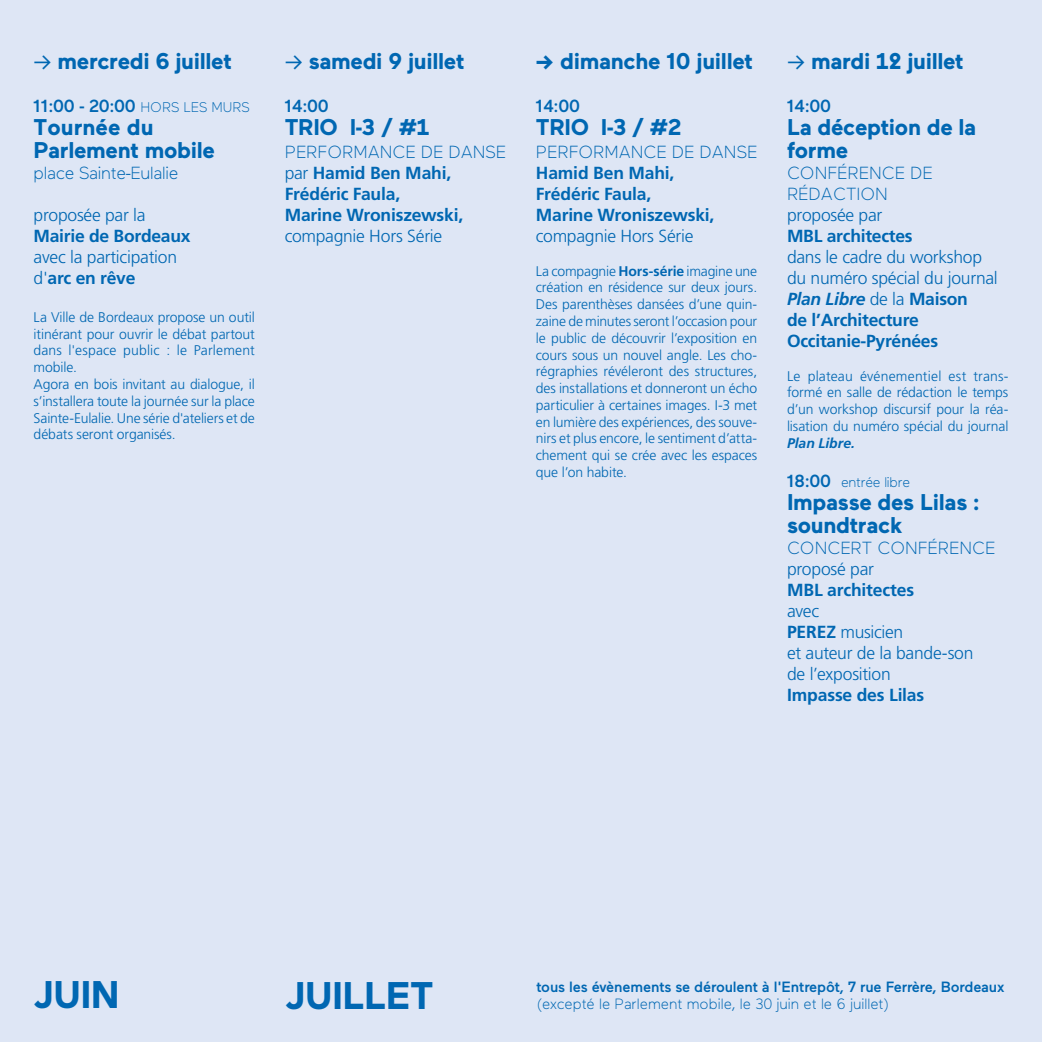
<style>
.page{position:relative;width:1042px;height:1042px;background:#dee6f5}
.page>*{position:absolute;margin:0;border:0;box-sizing:border-box;transform-origin:0 0}
.t1{font:700 38.5px "Maax";letter-spacing:-.015em;color:#0067b2}
.t2{font:700 22.75px/22.8px "Maax";letter-spacing:-.015em;color:#0067b2}
.t3{font:300 17.5px/21px "Frutiger LT Std";letter-spacing:-.015em;color:#0067b2}
.t4{font:700 17.5px/21px "Frutiger LT Std";letter-spacing:-.01em;color:#0067b2}
.t5{font:300 17.5px/21px "Maax";color:#0067b2}
.t6{font:500 17.5px "Maax";color:#0067b2}
.t7{font:500 14.88px "Maax";letter-spacing:-.01em;color:#0067b2}
.t8{font:300 14.88px "Maax";color:#0067b2}
.t9{font:300 14px/16.8px "Frutiger LT Std";letter-spacing:-.005em;color:#0067b2;text-align:justify}
.t10{font:300 14px "Maax";letter-spacing:-.015em;color:#0067b2}
.t11{font:italic 700 14px "Frutiger LT Std";color:#0067b2}
.s1{font-weight:400}
.s2{font-weight:300;font-size:14px}
.s3{font-weight:700}
.s4{font-weight:300}
.s5{font-weight:700;font-style:italic}
.s6{font-weight:500;font-size:17.5px}
</style>
<div class="page">
<h2 class="t2" style="left:34px;top:47px;width:200px"><span class="s1">→</span> mercredi 6 juillet</h2>
<p class="t6" style="left:34px;top:94px;width:218px">11:00 - 20:00 <span class="s2">HORS LES MURS</span></p>
<h2 class="t2" style="left:34px;top:114px;width:183px">Tournée du<br>Parlement mobile</h2>
<p class="t5" style="left:34px;top:161px;width:146px">place Sainte-Eulalie</p>
<p class="t3" style="left:34px;top:205px;width:114px">proposée par la</p>
<p class="t4" style="left:34px;top:225px;width:158px">Mairie de Bordeaux</p>
<p class="t3" style="left:34px;top:247px;width:145px">avec la participation d'<span class="s3">arc en rêve</span></p>
<p class="t9" style="left:34px;top:309px;width:223px;text-align:left">La Ville de Bordeaux propose un outil itinérant pour ouvrir le débat partout dans l'espace public : le Parlement mobile.<br>Agora en bois invitant au dialogue, il s’installera toute la journée sur la place Sainte-Eulalie. Une série d'ateliers et de débats seront organisés.</p>
<h2 class="t2" style="left:285px;top:47px;width:181px"><span class="s1">→</span> samedi 9 juillet</h2>
<p class="t6" style="left:285px;top:94px;width:46px">14:00</p>
<h2 class="t2" style="left:285px;top:114px;width:146px">TRIO I-3 / #1</h2>
<p class="t5" style="left:285px;top:140px;width:223px">PERFORMANCE DE DANSE</p>
<p class="t4" style="left:285px;top:162px;width:180px"><span class="s4">par</span> Hamid Ben Mahi,<br>Frédéric Faula,<br>Marine Wroniszewski,</p>
<p class="t3" style="left:285px;top:226px;width:159px">compagnie Hors Série</p>
<h2 class="t2" style="left:536px;top:47px;width:219px">→ dimanche 10 juillet</h2>
<p class="t6" style="left:536px;top:94px;width:46px">14:00</p>
<h2 class="t2" style="left:536px;top:114px;width:147px">TRIO I-3 / #2</h2>
<p class="t5" style="left:536px;top:140px;width:223px">PERFORMANCE DE DANSE</p>
<p class="t4" style="left:536px;top:162px;width:180px">Hamid Ben Mahi,<br>Frédéric Faula,<br>Marine Wroniszewski,</p>
<p class="t3" style="left:536px;top:226px;width:159px">compagnie Hors Série</p>
<p class="t9" style="left:536px;top:262px;width:223px">La compagnie <span class="s3">Hors-série</span> imagine une création en résidence sur deux jours.<br>Des parenthèses dansées d’une quin&shy;zaine de minutes seront l’occasion pour le public de découvrir l’exposition en cours sous un nouvel angle. Les cho&shy;régraphies révéleront des structures, des installations et donneront un écho particulier à certaines images. I-3 met en lumière des expériences, des souve&shy;nirs et plus encore, le sentiment d’atta&shy;chement qui se crée avec les espaces que l’on habite.</p>
<h2 class="t2" style="left:787px;top:47px;width:178px"><span class="s1">→</span> mardi 12 juillet</h2>
<p class="t6" style="left:787px;top:94px;width:46px">14:00</p>
<h2 class="t2" style="left:787px;top:114px;width:191px">La déception de la forme</h2>
<p class="t5" style="left:787px;top:161px;width:147px">CONFÉRENCE DE<br>RÉDACTION</p>
<p class="t3" style="left:787px;top:205px;width:97px">proposée par</p>
<p class="t4" style="left:787px;top:225px;width:127px">MBL architectes</p>
<p class="t3" style="left:787px;top:247px;width:212px">dans le cadre du workshop du numéro spécial du journal<br><span class="s5">Plan Libre</span> de la <span class="s3">Maison<br>de l’Architecture<br>Occitanie-Pyrénées</span></p>
<p class="t9" style="left:787px;top:367px;width:223px">Le plateau événementiel est trans&shy;formé en salle de rédaction le temps d’un workshop discursif pour la réa&shy;lisation du numéro spécial du journal</p>
<p class="t11" style="left:787px;top:435px;width:70px">Plan Libre.</p>
<p class="t10" style="left:787px;top:473px;width:125px"><span class="s6">18:00</span> entrée libre</p>
<h2 class="t2" style="left:787px;top:489px;width:194px">Impasse des Lilas : soundtrack</h2>
<p class="t5" style="left:787px;top:536px;width:210px">CONCERT CONFÉRENCE</p>
<p class="t3" style="left:787px;top:558px;width:88px">proposé par</p>
<p class="t4" style="left:787px;top:579px;width:129px">MBL architectes</p>
<p class="t3" style="left:787px;top:600px;width:188px">avec<br><span class="s3">PEREZ</span> musicien<br>et auteur de la bande-son de l’exposition</p>
<p class="t4" style="left:787px;top:684px;width:139px">Impasse des Lilas</p>
<h1 class="t1" style="left:34px;top:966px;width:88px">JUIN</h1>
<h1 class="t1" style="left:285px;top:967px;width:150px">JUILLET</h1>
<p class="t7" style="left:536px;top:976px;width:469px">tous les évènements se déroulent à l'Entrepôt, 7 rue Ferrère, Bordeaux</p>
<p class="t8" style="left:536px;top:994px;width:355px">(excepté le Parlement mobile, le 30 juin et le 6 juillet)</p>
</div>
